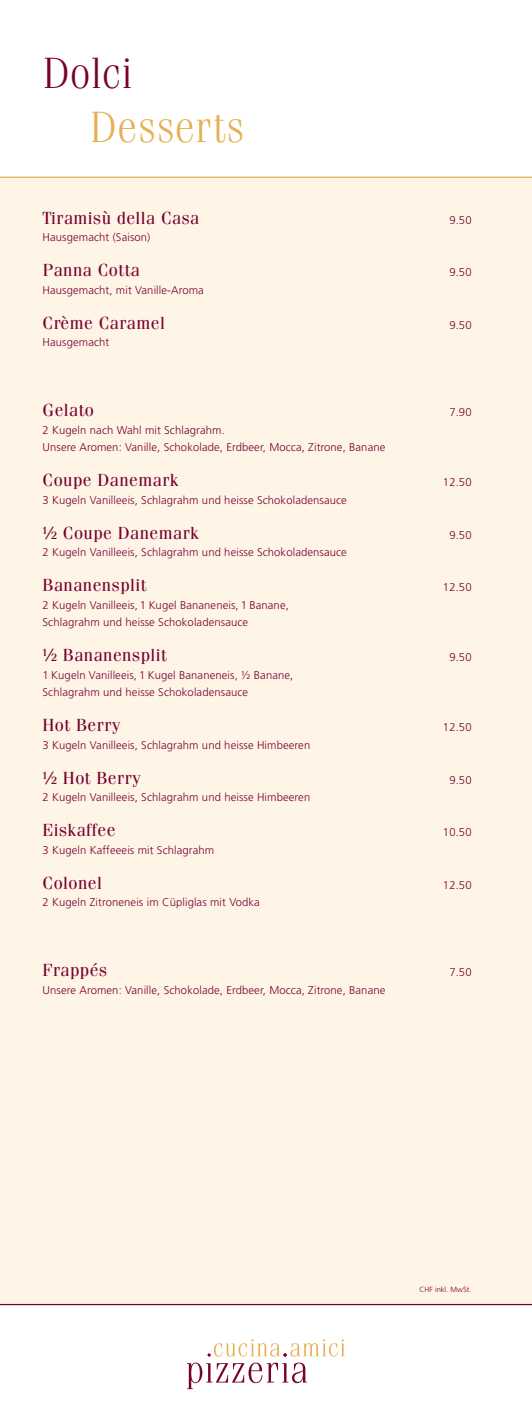
<style>
.page{position:relative;width:532px;height:1418px;background:#fff}
.page>*{position:absolute;margin:0;border:0;box-sizing:border-box;transform-origin:0 0}
.t1{font:300 43.75px "Fenice Std";color:#e6af51}
.t2{font:300 43.75px "Fenice Std";color:#77002f}
.t3{font:17.5px "Fenice Std";letter-spacing:.025em;color:#77002f}
.t4{font:300 11.25px/17.5px "Frutiger LT Std";letter-spacing:.01em;color:#77002f}
.t5{font:300 7.5px "Frutiger LT Std";color:#77002f}
</style>
<div class="page">
<div style="left:0;top:177px;width:531px;height:1127px;background:#fff5e7"></div>
<hr style="left:0;top:177px;width:531px;height:1px;background:#e6af51">
<hr style="left:0;top:1303px;width:531px;height:2px;background:#77002f">
<svg style="left:187px;top:1362px;width:120px;height:27px"></svg>
<svg style="left:207px;top:1339px;width:137px;height:17px"></svg>
<h1 class="t2" style="left:43px;top:48px;width:91px">Dolci</h1>
<h1 class="t1" style="left:89px;top:101px;width:156px">Desserts</h1>
<h2 class="t3" style="left:43px;top:207px;width:158px">Tiramisù della Casa</h2>
<p class="t4" style="left:449px;top:211px;width:24px">9.50</p>
<p class="t4" style="left:43px;top:228px;width:109px">Hausgemacht (Saison)</p>
<h2 class="t3" style="left:43px;top:259px;width:99px">Panna Cotta</h2>
<p class="t4" style="left:449px;top:263px;width:24px">9.50</p>
<p class="t4" style="left:43px;top:281px;width:163px">Hausgemacht, mit Vanille-Aroma</p>
<h2 class="t3" style="left:43px;top:312px;width:124px">Crème Caramel</h2>
<p class="t4" style="left:449px;top:316px;width:24px">9.50</p>
<p class="t4" style="left:43px;top:333px;width:68px">Hausgemacht</p>
<h2 class="t3" style="left:43px;top:399px;width:53px">Gelato</h2>
<p class="t4" style="left:449px;top:403px;width:24px">7.90</p>
<p class="t4" style="left:43px;top:421px;width:344px">2 Kugeln nach Wahl mit Schlagrahm.<br>Unsere Aromen: Vanille, Schokolade, Erdbeer, Mocca, Zitrone, Banane</p>
<h2 class="t3" style="left:43px;top:469px;width:137px">Coupe Danemark</h2>
<p class="t4" style="left:443px;top:473px;width:30px">12.50</p>
<p class="t4" style="left:43px;top:491px;width:306px">3 Kugeln Vanilleeis, Schlagrahm und heisse Schokoladensauce</p>
<h2 class="t3" style="left:43px;top:522px;width:158px">½ Coupe Danemark</h2>
<p class="t4" style="left:449px;top:526px;width:24px">9.50</p>
<p class="t4" style="left:43px;top:543px;width:306px">2 Kugeln Vanilleeis, Schlagrahm und heisse Schokoladensauce</p>
<h2 class="t3" style="left:43px;top:574px;width:106px">Bananensplit</h2>
<p class="t4" style="left:443px;top:578px;width:30px">12.50</p>
<p class="t4" style="left:43px;top:596px;width:248px">2 Kugeln Vanilleeis, 1 Kugel Bananeneis, 1 Banane,<br>Schlagrahm und heisse Schokoladensauce</p>
<h2 class="t3" style="left:43px;top:644px;width:126px">½ Bananensplit</h2>
<p class="t4" style="left:449px;top:648px;width:24px">9.50</p>
<p class="t4" style="left:43px;top:666px;width:252px">1 Kugeln Vanilleeis, 1 Kugel Bananeneis, ½ Banane,<br>Schlagrahm und heisse Schokoladensauce</p>
<h2 class="t3" style="left:43px;top:714px;width:79px">Hot Berry</h2>
<p class="t4" style="left:443px;top:718px;width:30px">12.50</p>
<p class="t4" style="left:43px;top:736px;width:269px">3 Kugeln Vanilleeis, Schlagrahm und heisse Himbeeren</p>
<h2 class="t3" style="left:43px;top:767px;width:99px">½ Hot Berry</h2>
<p class="t4" style="left:449px;top:771px;width:24px">9.50</p>
<p class="t4" style="left:43px;top:788px;width:269px">2 Kugeln Vanilleeis, Schlagrahm und heisse Himbeeren</p>
<h2 class="t3" style="left:43px;top:819px;width:74px">Eiskaffee</h2>
<p class="t4" style="left:443px;top:823px;width:30px">10.50</p>
<p class="t4" style="left:43px;top:841px;width:173px">3 Kugeln Kaffeeeis mit Schlagrahm</p>
<h2 class="t3" style="left:43px;top:872px;width:61px">Colonel</h2>
<p class="t4" style="left:443px;top:876px;width:30px">12.50</p>
<p class="t4" style="left:43px;top:893px;width:219px">2 Kugeln Zitroneneis im Cüpliglas mit Vodka</p>
<h2 class="t3" style="left:43px;top:959px;width:66px">Frappés</h2>
<p class="t4" style="left:449px;top:963px;width:24px">7.50</p>
<p class="t4" style="left:43px;top:981px;width:344px">Unsere Aromen: Vanille, Schokolade, Erdbeer, Mocca, Zitrone, Banane</p>
<p class="t5" style="left:419px;top:1284px;width:53px">CHF inkl. MwSt.</p>
</div>
